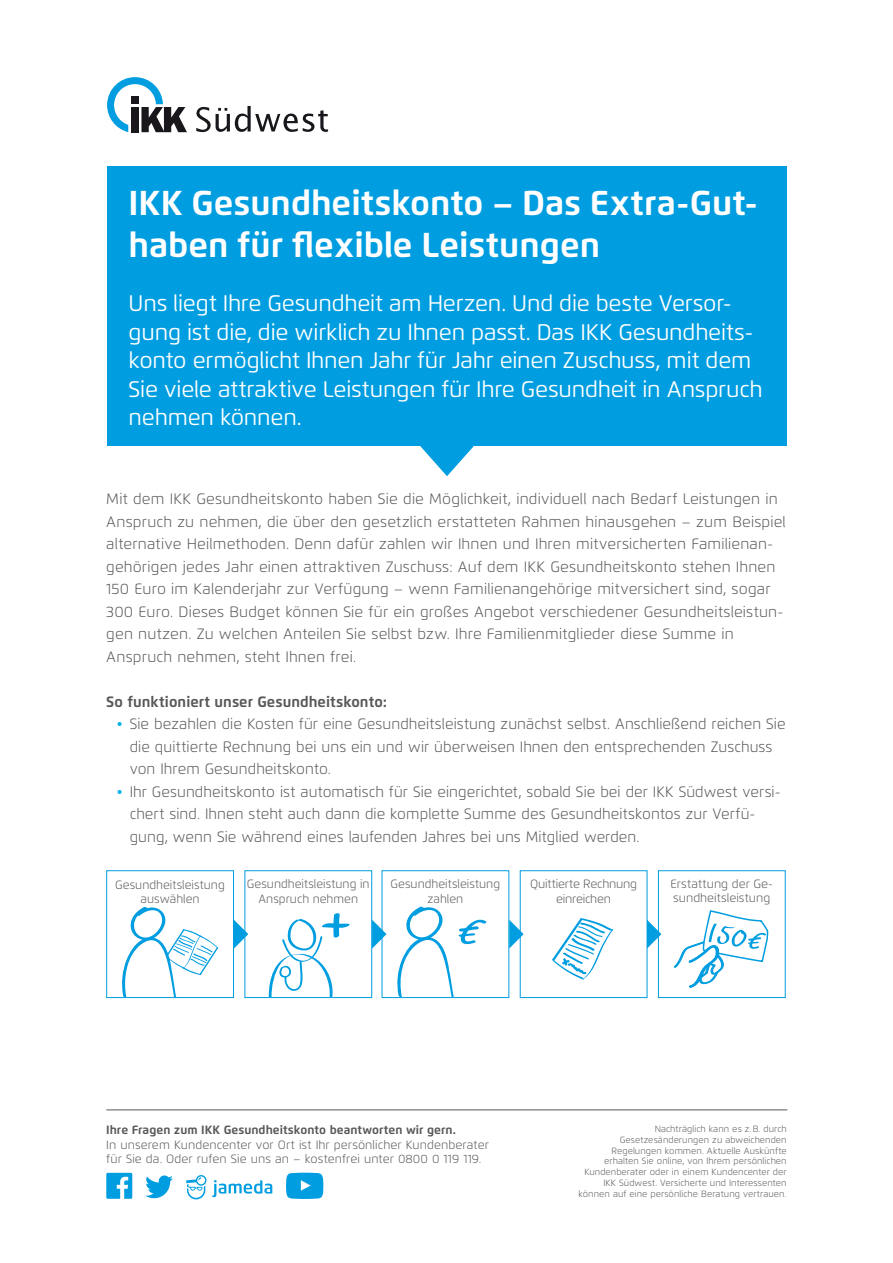
<style>
.page{position:relative;width:893px;height:1263px;background:#fff}
.page>*{position:absolute;margin:0;border:0;box-sizing:border-box;transform-origin:0 0}
.t1{font:700 34.5px/42px "Flexo";color:#fff}
.t2{font:22.5px/28.5px "Flexo";letter-spacing:-.01em;color:#fff}
.t3{font:300 15px/22.5px "Flexo";letter-spacing:.01em;color:#58585a}
.t4{font:700 15px "Flexo";letter-spacing:.005em;color:#58585a}
.t5{font:300 12px/14.4px "Flexo";letter-spacing:.005em;color:#58585a;text-align:center}
.t6{font:700 12px "Flexo";letter-spacing:.005em;color:#58585a}
.t7{font:300 12px/14.4px "Flexo";letter-spacing:-.02em;color:#58585a;text-align:center}
.t8{font:300 9px/10.8px "Flexo";letter-spacing:.005em;color:#58585a;text-align:right}
.s1{color:#00b1e6}
</style>
<div class="page">
<svg style="left:106px;top:1173px;width:26px;height:26px"></svg>
<svg style="left:286px;top:1173px;width:37px;height:26px"></svg>
<svg style="left:186px;top:1175px;width:20px;height:24px"></svg>
<svg style="left:212px;top:1180px;width:60px;height:17px"></svg>
<svg style="left:145px;top:1175px;width:28px;height:23px"></svg>
<hr style="left:106px;top:1109px;width:681px;height:1px;background:#58585a">
<svg style="left:196px;top:106px;width:132px;height:26px"></svg>
<svg style="left:107px;top:77px;width:80px;height:55px"></svg>
<svg style="left:420px;top:446px;width:54px;height:30px"></svg>
<div style="left:107px;top:167px;width:680px;height:279px;background:#009ee0"></div>
<div style="left:658px;top:870px;width:128px;height:128px;border:1px solid #009ee0"></div>
<svg style="left:234px;top:920px;width:14px;height:28px"></svg>
<div style="left:382px;top:870px;width:127px;height:128px;border:1px solid #009ee0"></div>
<svg style="left:396px;top:907px;width:91px;height:91px"></svg>
<svg style="left:509px;top:920px;width:15px;height:28px"></svg>
<svg style="left:647px;top:920px;width:14px;height:28px"></svg>
<div style="left:520px;top:870px;width:127px;height:128px;border:1px solid #009ee0"></div>
<svg style="left:552px;top:918px;width:61px;height:62px"></svg>
<div style="left:106px;top:870px;width:128px;height:128px;border:1px solid #009ee0"></div>
<div style="left:244px;top:870px;width:128px;height:128px;border:1px solid #009ee0"></div>
<svg style="left:372px;top:920px;width:14px;height:28px"></svg>
<svg style="left:269px;top:913px;width:81px;height:85px"></svg>
<svg style="left:674px;top:910px;width:94px;height:78px"></svg>
<svg style="left:121px;top:907px;width:97px;height:91px"></svg>
<h1 class="t1" style="left:129px;top:182px;width:631px">IKK Gesundheitskonto – Das Extra-Gut&shy;haben für flexible Leistungen</h1>
<p class="t2" style="left:129px;top:289px;width:635px">Uns liegt Ihre Gesundheit am Herzen. Und die beste Versor&shy;gung ist die, die wirklich zu Ihnen passt. Das IKK Gesundheits&shy;konto ermöglicht Ihnen Jahr für Jahr einen Zuschuss, mit dem Sie viele attraktive Leistungen für Ihre Gesundheit in Anspruch nehmen können.</p>
<p class="t3" style="left:106px;top:488px;width:681px">Mit dem IKK Gesundheitskonto haben Sie die Möglichkeit, individuell nach Bedarf Leistungen in Anspruch zu nehmen, die über den gesetzlich erstatteten Rahmen hinausgehen – zum Beispiel alternative Heilmethoden. Denn dafür zahlen wir Ihnen und Ihren mitversicherten Familienan&shy;gehörigen jedes Jahr einen attraktiven Zuschuss: Auf dem IKK Gesundheitskonto stehen Ihnen 150 Euro im Kalenderjahr zur Verfügung – wenn Familienangehörige mitversichert sind, sogar 300 Euro. Dieses Budget können Sie für ein großes Angebot verschiedener Gesundheitsleistun&shy;gen nutzen. Zu welchen Anteilen Sie selbst bzw. Ihre Familienmitglieder diese Summe in Anspruch nehmen, steht Ihnen frei.</p>
<p class="t4" style="left:106px;top:692px;width:282px">So funktioniert unser Gesundheitskonto:</p>
<p class="t3" style="left:130px;top:713px;width:657px;text-indent:-13px"><span class="s1">•</span> Sie bezahlen die Kosten für eine Gesundheitsleistung zunächst selbst. Anschließend reichen Sie die quittierte Rechnung bei uns ein und wir überweisen Ihnen den entsprechenden Zuschuss von Ihrem Gesundheitskonto.</p>
<p class="t3" style="left:130px;top:780px;width:652px;text-indent:-13px"><span class="s1">•</span> Ihr Gesundheitskonto ist automatisch für Sie eingerichtet, sobald Sie bei der IKK Südwest versi&shy;chert sind. Ihnen steht auch dann die komplette Summe des Gesundheitskontos zur Verfü&shy;gung, wenn Sie während eines laufenden Jahres bei uns Mitglied werden.</p>
<p class="t5" style="left:670px;top:877px;width:104px;line-height:13.5px;text-align:left">Erstattung der Ge&shy;sundheitsleistung</p>
<p class="t5" style="left:115px;top:877px;width:111px">Gesundheitsleistung auswählen</p>
<p class="t5" style="left:247px;top:877px;width:124px">Gesundheitsleistung in<br>Anspruch nehmen</p>
<p class="t5" style="left:391px;top:877px;width:111px">Gesundheitsleistung zahlen</p>
<p class="t7" style="left:530px;top:877px;width:108px">Quittierte Rechnung einreichen</p>
<p class="t6" style="left:106px;top:1123px;width:351px">Ihre Fragen zum IKK Gesundheitskonto beantworten wir gern.</p>
<p class="t5" style="left:106px;top:1137px;width:384px;text-align:left">In unserem Kundencenter vor Ort ist Ihr persönlicher Kundenberater für Sie da. Oder rufen Sie uns an – kostenfrei unter 0800 0 119 119.</p>
<p class="t8" style="left:579px;top:1123px;width:210px">Nachträglich kann es z. B. durch Gesetzesänderungen zu abweichenden Regelungen kommen. Aktuelle Auskünfte erhalten Sie online, von Ihrem persönlichen Kundenberater oder in einem Kundencenter der IKK Südwest. Versicherte und Interessenten können auf eine persönliche Beratung vertrauen.</p>
</div>
